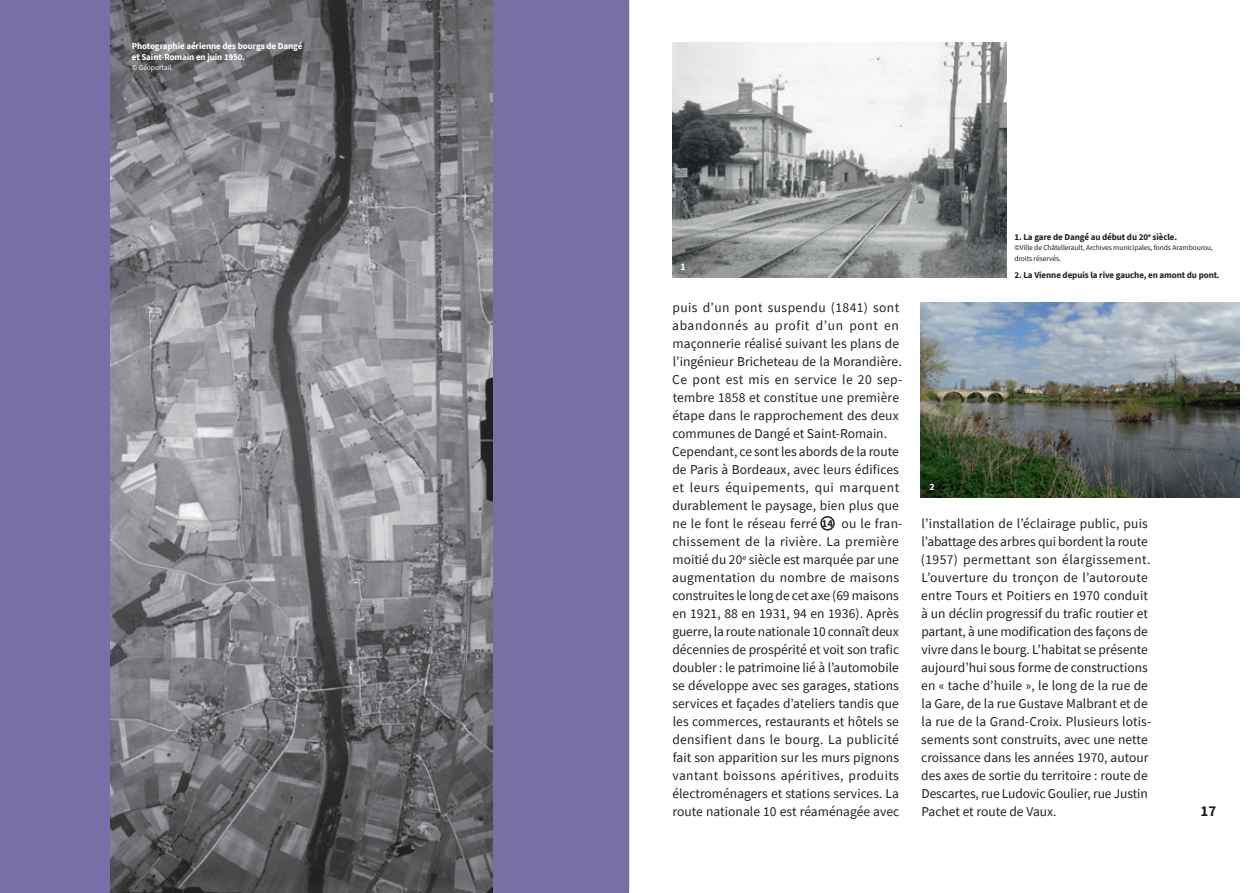
<style>
.page{position:relative;width:1259px;height:893px;background:#fff}
.page>*{position:absolute;margin:0;border:0;box-sizing:border-box;transform-origin:0 0}
.t1{font:700 15px "Source Sans Pro";color:#231f20}
.t2{font:13.5px/18px "Source Sans Pro";letter-spacing:.005em;color:#231f20}
.t3{font:700 10.5px "Source Sans Pro";color:#231f20}
.t4{font:700 9.75px "Source Sans Pro";color:#fff}
.t5{font:700 9px "Source Sans Pro";letter-spacing:-.01em;color:#231f20}
.t6{font:700 9px/10.5px "Source Sans Pro";letter-spacing:-.01em;color:#fff}
.t7{font:7.5px/10.5px "Source Sans Pro";letter-spacing:-.01em;color:#231f20}
.t8{font:7.5px "Source Sans Pro";letter-spacing:-.01em;color:#fff}
</style>
<div class="page">
<div style="left:0;top:0;width:629px;height:893px;background:#7770a6"></div>
<img style="left:111px;top:0;width:381px;height:893px">
<img style="left:672px;top:43px;width:334px;height:235px">
<img style="left:921px;top:303px;width:318px;height:194px">
<div style="left:820px;top:516px;width:14px;height:15px;border:2px solid #231f20;border-radius:50%"></div>
<p class="t6" style="left:132px;top:41px;width:172px">Photographie aérienne des bourgs de Dangé et Saint-Romain en juin 1950.</p>
<p class="t8" style="left:132px;top:63px;width:43px">© Géoportail.</p>
<p class="t4" style="left:680px;top:261px;width:7px">1</p>
<p class="t5" style="left:1014px;top:231px;width:164px">1. La gare de Dangé au début du 20<sup>e</sup> siècle.</p>
<p class="t7" style="left:1014px;top:243px;width:200px">©Ville de Châtellerault, Archives municipales, fonds Arambourou, droits réservés.</p>
<p class="t5" style="left:1014px;top:269px;width:207px">2. La Vienne depuis la rive gauche, en amont du pont.</p>
<p class="t2" style="left:672px;top:299px;width:232px">puis d’un pont suspendu (1841) sont abandonnés au profit d’un pont en maçonnerie réalisé suivant les plans de l’ingénieur Bricheteau de la Morandière.<br>Ce pont est mis en service le 20 sep&shy;tembre 1858 et constitue une première étape dans le rapprochement des deux communes de Dangé et Saint-Romain.<br>Cependant, ce sont les abords de la route de Paris à Bordeaux, avec leurs édifices et leurs équipements, qui marquent durablement le paysage, bien plus que ne le font le réseau ferré</p>
<p class="t4" style="left:929px;top:480px;width:7px">2</p>
<p class="t2" style="left:672px;top:515px;width:232px;text-indent:169px">ou le fran&shy;chissement de la rivière. La première moitié du 20<sup>e</sup> siècle est marquée par une augmentation du nombre de maisons construites le long de cet axe (69 maisons en 1921, 88 en 1931, 94 en 1936). Après guerre, la route nationale 10 connaît deux décennies de prospérité et voit son trafic doubler : le patrimoine lié à l’automobile se développe avec ses garages, stations services et façades d’ateliers tandis que les commerces, restaurants et hôtels se densifient dans le bourg. La publicité fait son apparition sur les murs pignons vantant boissons apéritives, produits électroménagers et stations services. La route nationale 10 est réaménagée avec</p>
<p class="t2" style="left:921px;top:515px;width:232px">l’installation de l’éclairage public, puis l’abattage des arbres qui bordent la route (1957) permettant son élargissement.<br>L’ouverture du tronçon de l’autoroute entre Tours et Poitiers en 1970 conduit à un déclin progressif du trafic routier et partant, à une modification des façons de vivre dans le bourg. L’habitat se présente aujourd’hui sous forme de constructions en « tache d’huile », le long de la rue de la Gare, de la rue Gustave Malbrant et de la rue de la Grand-Croix. Plusieurs lotis&shy;sements sont construits, avec une nette croissance dans les années 1970, autour des axes de sortie du territoire : route de Descartes, rue Ludovic Goulier, rue Justin Pachet et route de Vaux.</p>
<p class="t3" style="left:822px;top:516px;width:13px">14</p>
<p class="t1" style="left:1200px;top:801px;width:17px">17</p>
</div>
